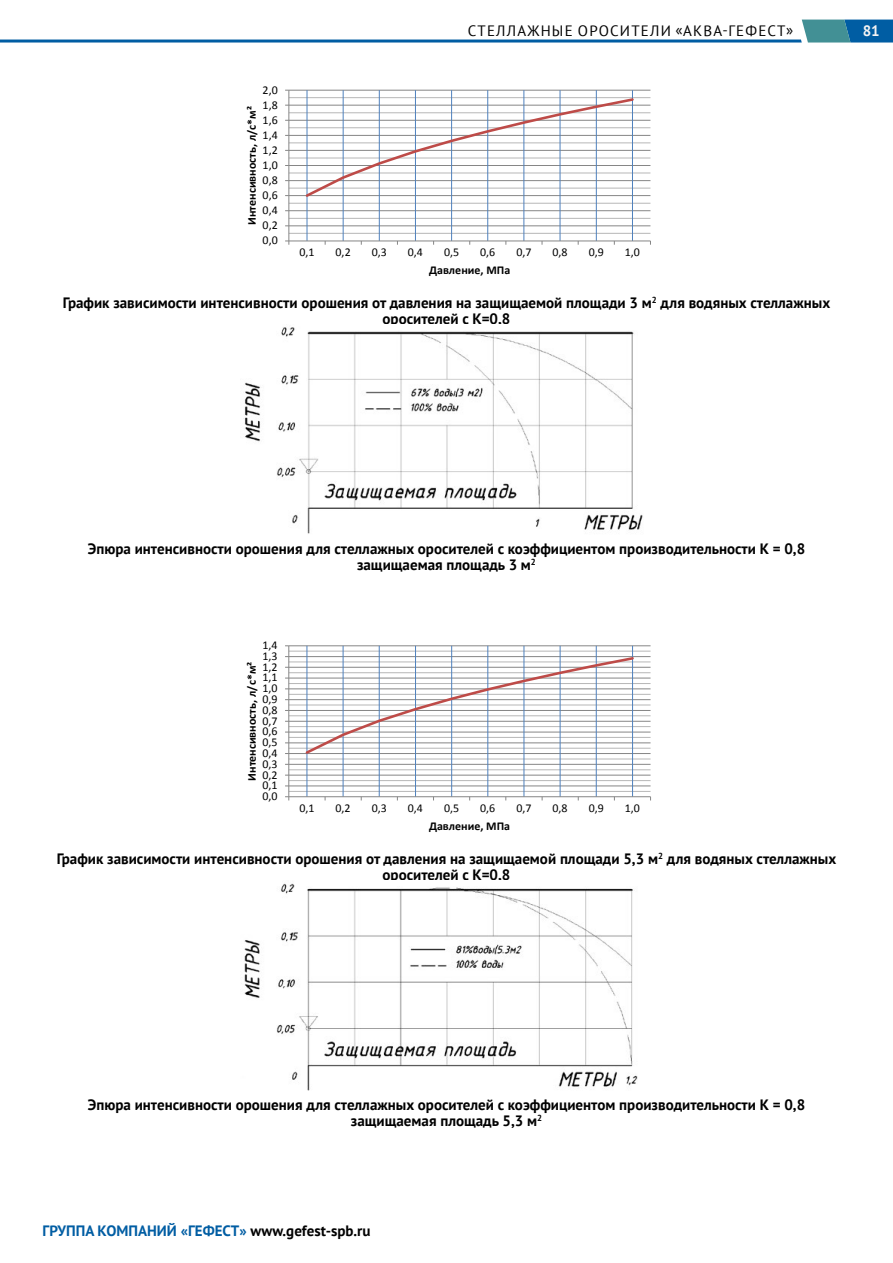
<style>
.page{position:relative;width:893px;height:1263px;background:#fff}
.page>*{position:absolute;margin:0;border:0;box-sizing:border-box;transform-origin:0 0}
.t1{font:700 15px/16.5px "PT Sans";color:#000;text-align:center}
.t2{font:700 15px "PT Sans";color:#005da3}
.t3{font:15px "PT Sans";letter-spacing:.08em;color:#000}
.t4{font:700 15px "PT Sans";color:#f5f4f4}
.t5{font:12px "Calibri";color:#000}
.t6{font:700 12px "Calibri";color:#000}
.s1{color:#000}
</style>
<div class="page">
<svg style="left:0;top:20px;width:893px;height:23px"></svg>
<hr style="left:289px;top:233px;width:361px;height:1px;background:#b7b7b7">
<hr style="left:289px;top:218px;width:361px;height:1px;background:#b7b7b7">
<hr style="left:289px;top:203px;width:361px;height:1px;background:#b7b7b7">
<hr style="left:289px;top:188px;width:361px;height:1px;background:#b7b7b7">
<hr style="left:289px;top:173px;width:361px;height:1px;background:#b7b7b7">
<hr style="left:289px;top:158px;width:361px;height:1px;background:#b7b7b7">
<hr style="left:289px;top:142px;width:361px;height:1px;background:#b7b7b7">
<hr style="left:289px;top:127px;width:361px;height:1px;background:#b7b7b7">
<hr style="left:289px;top:112px;width:361px;height:1px;background:#b7b7b7">
<hr style="left:289px;top:97px;width:361px;height:1px;background:#b7b7b7">
<hr style="left:289px;top:225px;width:361px;height:1px;background:#868686">
<hr style="left:289px;top:210px;width:361px;height:1px;background:#868686">
<hr style="left:289px;top:195px;width:361px;height:1px;background:#868686">
<hr style="left:289px;top:180px;width:361px;height:1px;background:#868686">
<hr style="left:289px;top:165px;width:361px;height:1px;background:#868686">
<hr style="left:289px;top:150px;width:361px;height:1px;background:#868686">
<hr style="left:289px;top:135px;width:361px;height:1px;background:#868686">
<hr style="left:289px;top:120px;width:361px;height:1px;background:#868686">
<hr style="left:289px;top:105px;width:361px;height:1px;background:#868686">
<hr style="left:289px;top:90px;width:361px;height:1px;background:#868686">
<hr style="left:307px;top:90px;width:1px;height:151px;background:#4f81bd">
<hr style="left:343px;top:90px;width:1px;height:151px;background:#4f81bd">
<hr style="left:379px;top:90px;width:1px;height:151px;background:#4f81bd">
<hr style="left:415px;top:90px;width:1px;height:151px;background:#4f81bd">
<hr style="left:451px;top:90px;width:1px;height:151px;background:#4f81bd">
<hr style="left:487px;top:90px;width:1px;height:151px;background:#4f81bd">
<hr style="left:523px;top:90px;width:1px;height:151px;background:#4f81bd">
<hr style="left:560px;top:90px;width:1px;height:151px;background:#4f81bd">
<hr style="left:596px;top:90px;width:1px;height:151px;background:#4f81bd">
<hr style="left:632px;top:90px;width:1px;height:151px;background:#4f81bd">
<hr style="left:288px;top:90px;width:1px;height:151px;background:#868686">
<hr style="left:289px;top:241px;width:361px;height:1px;background:#868686">
<svg style="left:304px;top:96px;width:331px;height:103px"></svg>
<svg style="left:289px;top:646px;width:362px;height:150px"></svg>
<hr style="left:289px;top:791px;width:362px;height:1px;background:#b7b7b7">
<hr style="left:289px;top:780px;width:362px;height:1px;background:#b7b7b7">
<hr style="left:289px;top:769px;width:362px;height:1px;background:#b7b7b7">
<hr style="left:289px;top:758px;width:362px;height:1px;background:#b7b7b7">
<hr style="left:289px;top:748px;width:362px;height:1px;background:#b7b7b7">
<hr style="left:289px;top:737px;width:362px;height:1px;background:#b7b7b7">
<hr style="left:289px;top:726px;width:362px;height:1px;background:#b7b7b7">
<hr style="left:289px;top:715px;width:362px;height:1px;background:#b7b7b7">
<hr style="left:289px;top:704px;width:362px;height:1px;background:#b7b7b7">
<hr style="left:289px;top:694px;width:362px;height:1px;background:#b7b7b7">
<hr style="left:289px;top:683px;width:362px;height:1px;background:#b7b7b7">
<hr style="left:289px;top:672px;width:362px;height:1px;background:#b7b7b7">
<hr style="left:289px;top:661px;width:362px;height:1px;background:#b7b7b7">
<hr style="left:289px;top:651px;width:362px;height:1px;background:#b7b7b7">
<hr style="left:289px;top:785px;width:362px;height:1px;background:#868686">
<hr style="left:289px;top:775px;width:362px;height:1px;background:#868686">
<hr style="left:289px;top:764px;width:362px;height:1px;background:#868686">
<hr style="left:289px;top:753px;width:362px;height:1px;background:#868686">
<hr style="left:289px;top:742px;width:362px;height:1px;background:#868686">
<hr style="left:289px;top:732px;width:362px;height:1px;background:#868686">
<hr style="left:289px;top:721px;width:362px;height:1px;background:#868686">
<hr style="left:289px;top:710px;width:362px;height:1px;background:#868686">
<hr style="left:289px;top:699px;width:362px;height:1px;background:#868686">
<hr style="left:289px;top:688px;width:362px;height:1px;background:#868686">
<hr style="left:289px;top:678px;width:362px;height:1px;background:#868686">
<hr style="left:289px;top:667px;width:362px;height:1px;background:#868686">
<hr style="left:289px;top:656px;width:362px;height:1px;background:#868686">
<hr style="left:289px;top:645px;width:362px;height:1px;background:#868686">
<hr style="left:306px;top:646px;width:1px;height:151px;background:#4f81bd">
<hr style="left:343px;top:646px;width:1px;height:151px;background:#4f81bd">
<hr style="left:379px;top:646px;width:1px;height:151px;background:#4f81bd">
<hr style="left:415px;top:646px;width:1px;height:151px;background:#4f81bd">
<hr style="left:451px;top:646px;width:1px;height:151px;background:#4f81bd">
<hr style="left:487px;top:646px;width:1px;height:151px;background:#4f81bd">
<hr style="left:523px;top:646px;width:1px;height:151px;background:#4f81bd">
<hr style="left:560px;top:646px;width:1px;height:151px;background:#4f81bd">
<hr style="left:596px;top:646px;width:1px;height:151px;background:#4f81bd">
<hr style="left:632px;top:646px;width:1px;height:151px;background:#4f81bd">
<hr style="left:288px;top:646px;width:1px;height:151px;background:#868686">
<hr style="left:289px;top:796px;width:362px;height:1px;background:#868686">
<svg style="left:303px;top:655px;width:333px;height:101px"></svg>
<img style="left:243px;top:327px;width:400px;height:207px">
<img style="left:244px;top:883px;width:394px;height:208px">
<p class="t5" style="left:263px;top:82px;width:17px">2,0</p>
<p class="t5" style="left:263px;top:97px;width:17px">1,8</p>
<p class="t6" style="left:244px;top:225px;width:120px;rotate:-90deg">Интенсивность, л/с*м²</p>
<p class="t5" style="left:263px;top:112px;width:17px">1,6</p>
<p class="t5" style="left:263px;top:127px;width:17px">1,4</p>
<p class="t5" style="left:263px;top:142px;width:17px">1,2</p>
<p class="t5" style="left:263px;top:157px;width:17px">1,0</p>
<p class="t5" style="left:263px;top:172px;width:17px">0,8</p>
<p class="t5" style="left:263px;top:187px;width:17px">0,6</p>
<p class="t5" style="left:263px;top:203px;width:17px">0,4</p>
<p class="t5" style="left:263px;top:218px;width:17px">0,2</p>
<p class="t5" style="left:263px;top:233px;width:17px">0,0</p>
<p class="t3" style="left:468px;top:21px;width:21px">Стелла</p>
<p class="t3" style="left:527px;top:21px;width:25px">жные</p>
<p class="t3" style="left:578px;top:21px;width:23px">Оросители</p>
<p class="t3" style="left:675px;top:21px;width:28px">«Аква</p>
<p class="t3" style="left:722px;top:21px;width:25px">-Гефест</p>
<p class="t3" style="left:786px;top:20px;width:9px">»</p>
<p class="t5" style="left:299px;top:245px;width:17px">0,1</p>
<p class="t5" style="left:336px;top:245px;width:17px">0,2</p>
<p class="t5" style="left:372px;top:245px;width:17px">0,3</p>
<p class="t5" style="left:408px;top:245px;width:17px">0,4</p>
<p class="t5" style="left:444px;top:245px;width:17px">0,5</p>
<p class="t5" style="left:480px;top:245px;width:17px">0,6</p>
<p class="t5" style="left:516px;top:245px;width:17px">0,7</p>
<p class="t5" style="left:553px;top:245px;width:17px">0,8</p>
<p class="t5" style="left:589px;top:245px;width:17px">0,9</p>
<p class="t5" style="left:625px;top:245px;width:17px">1,0</p>
<p class="t6" style="left:429px;top:263px;width:83px">Давление, МПа</p>
<p class="t1" style="left:63px;top:294px;width:769px">График зависимости интенсивности орошения от давления на защищаемой площади 3 м<sup>2</sup> для водяных стеллажных оросителей с К=0,8</p>
<p class="t4" style="left:863px;top:21px;width:19px">81</p>
<p class="t1" style="left:88px;top:540px;width:719px">Эпюра интенсивности орошения для стеллажных оросителей с коэффициентом производительности К = 0,8 защищаемая площадь 3 м<sup>2</sup></p>
<p class="t5" style="left:263px;top:637px;width:17px">1,4</p>
<p class="t5" style="left:263px;top:648px;width:17px">1,3</p>
<p class="t6" style="left:244px;top:781px;width:120px;rotate:-90deg">Интенсивность, л/с*м²</p>
<p class="t5" style="left:263px;top:659px;width:17px">1,2</p>
<p class="t5" style="left:263px;top:670px;width:17px">1,1</p>
<p class="t5" style="left:263px;top:681px;width:17px">1,0</p>
<p class="t5" style="left:263px;top:691px;width:17px">0,9</p>
<p class="t5" style="left:263px;top:702px;width:17px">0,8</p>
<p class="t5" style="left:263px;top:713px;width:17px">0,7</p>
<p class="t5" style="left:263px;top:724px;width:17px">0,6</p>
<p class="t5" style="left:263px;top:735px;width:17px">0,5</p>
<p class="t5" style="left:263px;top:745px;width:17px">0,4</p>
<p class="t5" style="left:263px;top:756px;width:17px">0,3</p>
<p class="t5" style="left:263px;top:767px;width:17px">0,2</p>
<p class="t5" style="left:263px;top:778px;width:17px">0,1</p>
<p class="t5" style="left:263px;top:788px;width:17px">0,0</p>
<p class="t5" style="left:299px;top:800px;width:17px">0,1</p>
<p class="t5" style="left:336px;top:800px;width:17px">0,2</p>
<p class="t5" style="left:372px;top:800px;width:17px">0,3</p>
<p class="t5" style="left:408px;top:800px;width:17px">0,4</p>
<p class="t5" style="left:444px;top:800px;width:17px">0,5</p>
<p class="t5" style="left:480px;top:800px;width:17px">0,6</p>
<p class="t5" style="left:516px;top:800px;width:17px">0,7</p>
<p class="t5" style="left:553px;top:800px;width:17px">0,8</p>
<p class="t5" style="left:589px;top:800px;width:17px">0,9</p>
<p class="t5" style="left:625px;top:800px;width:17px">1,0</p>
<p class="t6" style="left:429px;top:819px;width:83px">Давление, МПа</p>
<p class="t1" style="left:57px;top:850px;width:781px">График зависимости интенсивности орошения от давления на защищаемой площади 5,3 м<sup>2</sup> для водяных стеллажных оросителей с К=0,8</p>
<p class="t1" style="left:88px;top:1096px;width:719px">Эпюра интенсивности орошения для стеллажных оросителей с коэффициентом производительности К = 0,8 защищаемая площадь 5,3 м<sup>2</sup></p>
<p class="t2" style="left:43px;top:1220px;width:329px">ГРУППА КОМПАНИЙ «ГЕФЕСТ» <span class="s1">www.gefest-spb.ru</span></p>
</div>
